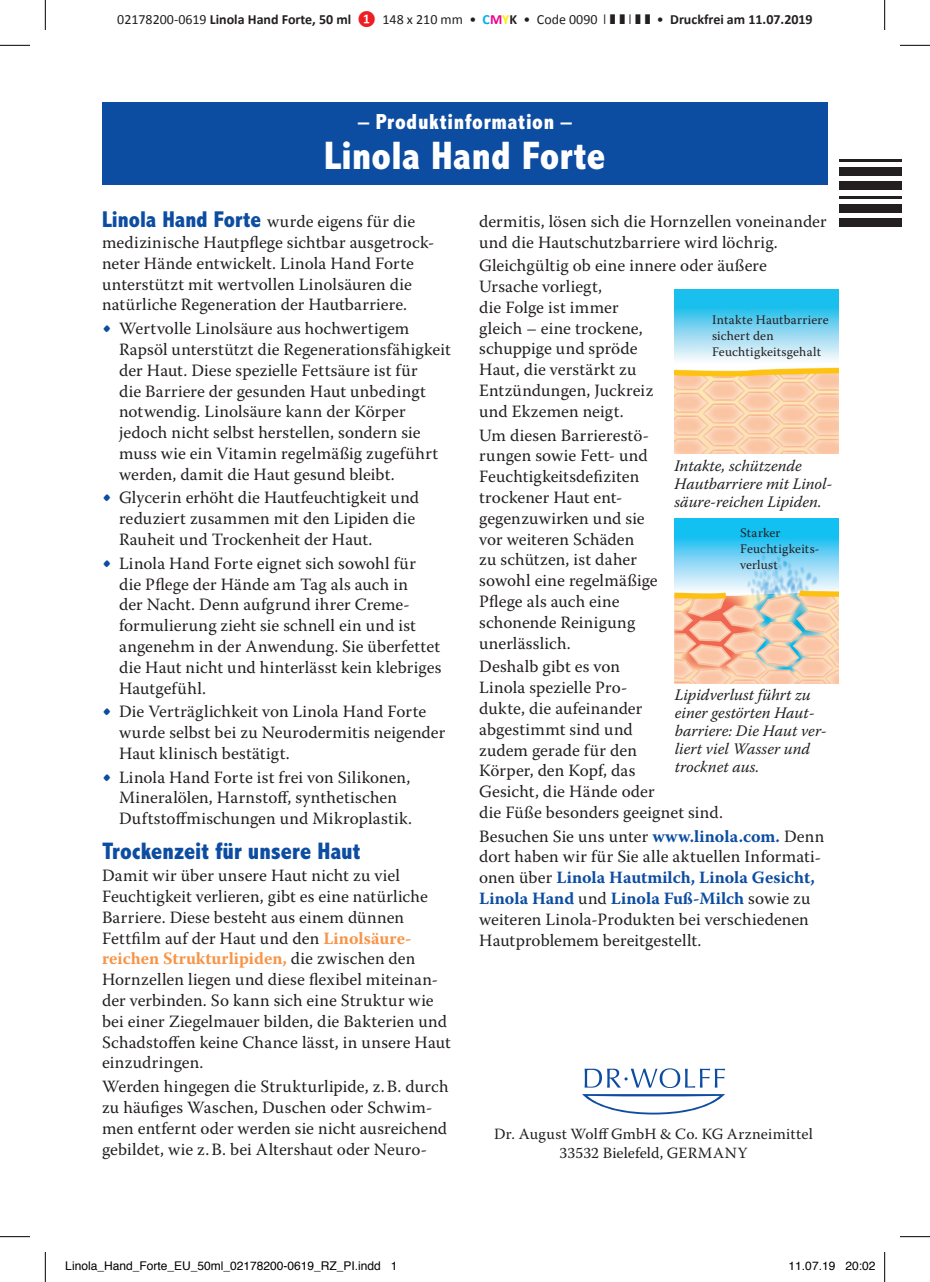
<style>
.page{position:relative;width:930px;height:1282px;background:#fff}
.page>*{position:absolute;margin:0;border:0;box-sizing:border-box;transform-origin:0 0}
.t1{font:800 condensed 40px "Abadi MT Pro";letter-spacing:.01em;color:#fff}
.t2{font:800 condensed 24px "Abadi MT Pro";letter-spacing:.005em;color:#0d4da1}
.t3{font:800 condensed 22px "Abadi MT Pro";letter-spacing:.03em;color:#fff}
.t4{font:17.2px/20.8px "Warnock Pro";letter-spacing:.005em;color:#231f20}
.t5{font:italic 16px/18px "Warnock Pro";color:#231f20}
.t6{font:15.6px/18.8px "Warnock Pro";letter-spacing:.01em;color:#231f20;text-align:center}
.t7{font:14px "Calibri";color:#231f20}
.t8{font:700 14px "Calibri";color:#231f20}
.t9{font:13px/16px "Warnock Pro";letter-spacing:.01em;color:#231f20}
.t10{font:12px "Helvetica";color:#000}
.s1{font-weight:700}
.s2{font-weight:700;color:#ee1d23}
.s3{font-weight:700;color:#00aeef}
.s4{font-weight:700;color:#ed028c}
.s5{font-weight:700;color:#fbed01}
.s6{font-weight:400}
.s7{font-family:"Abadi MT Pro";font-weight:800;font-stretch:condensed;font-size:23px;color:#0d4da1}
.s8{font-size:24px;color:#0d4da1}
.s9{font-weight:700;color:#f79447}
.s10{font-weight:700;color:#0d4da1}
</style>
<div class="page">
<div style="left:839px;top:204px;width:62px;height:9px;background:#231f20"></div>
<hr style="left:839px;top:159px;width:62px;height:3px;background:#231f20">
<div style="left:839px;top:167px;width:62px;height:9px;background:#231f20"></div>
<hr style="left:839px;top:196px;width:62px;height:2px;background:#231f20">
<div style="left:839px;top:181px;width:62px;height:9px;background:#231f20"></div>
<div style="left:839px;top:218px;width:62px;height:9px;background:#231f20"></div>
<img style="left:674px;top:519px;width:165px;height:164px">
<img style="left:674px;top:289px;width:165px;height:164px">
<svg style="left:584px;top:1068px;width:141px;height:19px"></svg>
<svg style="left:582px;top:1094px;width:143px;height:20px"></svg>
<div style="left:102px;top:102px;width:726px;height:82px;background:#0d4da1"></div>
<hr style="left:0;top:45px;width:30px;height:1px;background:#000">
<hr style="left:900px;top:45px;width:30px;height:1px;background:#000">
<hr style="left:0;top:1236px;width:30px;height:1px;background:#000">
<hr style="left:900px;top:1236px;width:30px;height:1px;background:#000">
<hr style="left:45px;top:0;width:1px;height:30px;background:#000">
<hr style="left:45px;top:1251px;width:1px;height:30px;background:#000">
<hr style="left:884px;top:0;width:1px;height:30px;background:#000">
<hr style="left:884px;top:1251px;width:1px;height:30px;background:#000">
<p class="t7" style="left:117px;top:10px;width:482px">02178200-0619 <span class="s1">Linola Hand Forte, 50 ml</span> <span class="s2">❶</span> 148 x 210 mm • <span class="s3">C</span><span class="s4">M</span><span class="s5">Y</span><span class="s1">K</span> • Code 0090</p>
<p class="t8" style="left:657px;top:10px;width:157px"><span class="s6">•</span> Druckfrei am 11.07.2019</p>
<p class="t3" style="left:358px;top:110px;width:215px">– Produktinformation –</p>
<h1 class="t1" style="left:324px;top:134px;width:283px">Linola Hand Forte</h1>
<p class="t4" style="left:102px;top:211px;width:334px"><span class="s7">Linola Hand Forte</span> wurde eigens für die medizinische Hautpflege sichtbar ausgetrock&shy;neter Hände entwickelt. Linola Hand Forte unterstützt mit wertvollen Linolsäuren die natürliche Regeneration der Hautbarriere.</p>
<p class="t4" style="left:119px;top:318px;width:333px;text-indent:-17px"><span class="s8">•</span> Wertvolle Linolsäure aus hochwertigem Rapsöl unterstützt die Regenerationsfähigkeit der Haut. Diese spezielle Fettsäure ist für<br>die Barriere der gesunden Haut unbedingt notwendig. Linolsäure kann der Körper jedoch nicht selbst herstellen, sondern sie muss wie ein Vitamin regelmäßig zugeführt werden, damit die Haut gesund bleibt.</p>
<p class="t4" style="left:119px;top:487px;width:302px;text-indent:-17px"><span class="s8">•</span> Glycerin erhöht die Hautfeuchtigkeit und reduziert zusammen mit den Lipiden die<br>Rauheit und Trockenheit der Haut.</p>
<p class="t4" style="left:119px;top:552px;width:324px;text-indent:-17px"><span class="s8">•</span> Linola Hand Forte eignet sich sowohl für die Pflege der Hände am Tag als auch in<br>der Nacht. Denn aufgrund ihrer Creme&shy;formulierung zieht sie schnell ein und ist angenehm in der Anwendung. Sie überfettet die Haut nicht und hinterlässt kein klebriges Hautgefühl.</p>
<p class="t4" style="left:119px;top:700px;width:328px;text-indent:-17px"><span class="s8">•</span> Die Verträglichkeit von Linola Hand Forte wurde selbst bei zu Neurodermitis neigender<br>Haut klinisch bestätigt.</p>
<p class="t4" style="left:119px;top:766px;width:294px;text-indent:-17px"><span class="s8">•</span> Linola Hand Forte ist frei von Silikonen,<br>Mineralölen, Harnstoff, synthetischen<br>Duftstoffmischungen und Mikroplastik.</p>
<h2 class="t2" style="left:102px;top:837px;width:260px">Trockenzeit für unsere Haut</h2>
<p class="t4" style="left:102px;top:864px;width:350px">Damit wir über unsere Haut nicht zu viel Feuchtigkeit verlieren, gibt es eine natürliche Barriere. Diese besteht aus einem dünnen Fettfilm auf der Haut und den <span class="s9">Linolsäure&shy;reichen Strukturlipiden,</span> die zwischen den Hornzellen liegen und diese flexibel miteinan&shy;der verbinden. So kann sich eine Struktur wie bei einer Ziegelmauer bilden, die Bakterien und Schadstoffen keine Chance lässt, in unsere Haut einzudringen.</p>
<p class="t4" style="left:102px;top:1075px;width:348px">Werden hingegen die Strukturlipide, z.B. durch zu häufiges Waschen, Duschen oder Schwim&shy;men entfernt oder werden sie nicht ausreichend gebildet, wie z.B. bei Altershaut oder Neuro-</p>
<p class="t4" style="left:479px;top:210px;width:349px">dermitis, lösen sich die Hornzellen voneinander und die Hautschutzbarriere wird löchrig.</p>
<p class="t4" style="left:479px;top:255px;width:289px">Gleichgültig ob eine innere oder äußere<br>Ursache vorliegt,<br>die Folge ist immer<br>gleich – eine trockene,<br>schuppige und spröde<br>Haut, die verstärkt zu<br>Entzündungen, Juckreiz<br>und Ekzemen neigt.</p>
<p class="t4" style="left:479px;top:424px;width:180px">Um diesen Barrierestö&shy;rungen sowie Fett- und<br>Feuchtigkeitsdefiziten trockener Haut ent&shy;gegenzuwirken und sie vor weiteren Schäden<br>zu schützen, ist daher sowohl eine regelmäßige<br>Pflege als auch eine schonende Reinigung unerlässlich.</p>
<p class="t4" style="left:479px;top:656px;width:245px">Deshalb gibt es von<br>Linola spezielle Pro-<br>dukte, die aufeinander abgestimmt sind und<br>zudem gerade für den<br>Körper, den Kopf, das<br>Gesicht, die Hände oder<br>die Füße besonders geeignet sind.</p>
<p class="t4" style="left:479px;top:825px;width:347px">Besuchen Sie uns unter <span class="s10">www.linola.com.</span> Denn dort haben wir für Sie alle aktuellen Informati&shy;onen über <span class="s10">Linola Hautmilch, Linola Gesicht, Linola Hand</span> und <span class="s10">Linola Fuß-Milch</span> sowie zu weiteren Linola-Produkten bei verschiedenen Hautproblemem bereitgestellt.</p>
<p class="t9" style="left:712px;top:312px;width:118px">Intakte Hautbarriere sichert den<br>Feuchtigkeitsgehalt</p>
<p class="t5" style="left:674px;top:456px;width:159px">Intakte, schützende<br>Hautbarriere mit Linol&shy;säure-reichen Lipiden.</p>
<p class="t9" style="left:740px;top:525px;width:81px">Starker<br>Feuchtigkeits&shy;verlust</p>
<p class="t5" style="left:675px;top:685px;width:154px">Lipidverlust führt zu einer gestörten Haut&shy;barriere: Die Haut ver&shy;liert viel Wasser und trocknet aus.</p>
<p class="t6" style="left:494px;top:1124px;width:320px">Dr. August Wolff GmbH &amp; Co. KG Arzneimittel<br>33532 Bielefeld, GERMANY</p>
<p class="t10" style="left:65px;top:1256px;width:334px">Linola_Hand_Forte_EU_50ml_02178200-0619_RZ_PI.indd 1</p>
<p class="t10" style="left:788px;top:1256px;width:88px">11.07.19 20:02</p>
</div>
